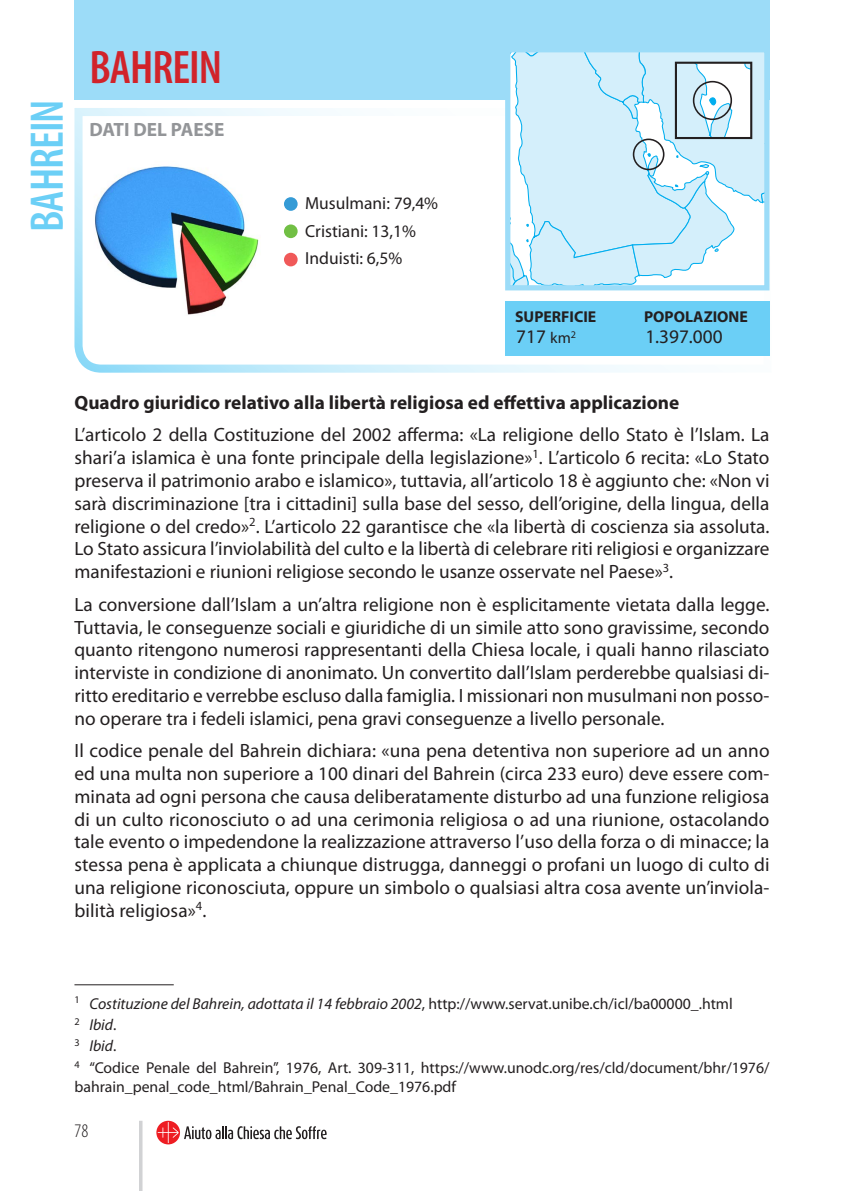
<style>
.page{position:relative;width:844px;height:1191px;background:#fff}
.page>*{position:absolute;margin:0;border:0;box-sizing:border-box;transform-origin:0 0}
.t1{font:600 condensed 47.25px "Myriad Pro";letter-spacing:-.02em;color:#d1232a}
.t2{font:600 condensed 47.25px "Myriad Pro";letter-spacing:-.02em;color:#6bcff6}
.t3{font:19.25px/22.8px "Myriad Pro";color:#231f20;text-align:justify}
.t4{font:700 19.25px "Myriad Pro";color:#231f20}
.t5{font:700 19.25px "Myriad Pro";color:#939598}
.t6{font:300 condensed 19.25px "Myriad Pro";color:#231f20}
.t7{font:17.5px/27.7px "Myriad Pro";color:#231f20}
.t8{font:15.75px/21.3px "Myriad Pro";color:#231f20}
.t9{font:700 15.75px "Myriad Pro";color:#231f20}
.s1{font-size:15.75px}
.s2{font-style:italic}
</style>
<div class="page">
<hr style="left:139px;top:1120px;width:3px;height:71px;background:#d1d2d4">
<svg style="left:156px;top:1120px;width:24px;height:24px"></svg>
<svg style="left:158px;top:1122px;width:168px;height:21px"></svg>
<div style="left:74px;top:0;width:695px;height:99px;background:#9cdcf8"></div>
<svg style="left:74px;top:106px;width:696px;height:267px"></svg>
<img style="left:89px;top:156px;width:171px;height:179px">
<div style="left:505px;top:301px;width:264px;height:55px;background:#6bcff6"></div>
<svg style="left:511px;top:53px;width:252px;height:231px"></svg>
<div style="left:692px;top:81px;width:39px;height:39px;border:2px solid #231f20;border-radius:50%"></div>
<div style="left:674px;top:62px;width:78px;height:77px;border:2px solid #231f20"></div>
<div style="left:505px;top:47px;width:264px;height:243px;border:5px solid #9cdcf8"></div>
<hr style="left:74px;top:984px;width:100px;height:1px;background:#231f20">
<h1 class="t2" style="left:21px;top:232px;width:134px;rotate:-90deg">BAHREIN</h1>
<h1 class="t1" style="left:89px;top:41px;width:134px">BAHREIN</h1>
<p class="t5" style="left:89px;top:119px;width:137px">DATI DEL PAESE</p>
<p class="t7" style="left:305px;top:190px;width:134px">Musulmani: 79,4%<br>Cristiani: 13,1%<br>Induisti: 6,5%</p>
<p class="t9" style="left:515px;top:308px;width:83px">SUPERFICIE</p>
<p class="t9" style="left:644px;top:308px;width:105px">POPOLAZIONE</p>
<p class="t3" style="left:516px;top:326px;width:61px">717 <span class="s1">km</span><sup>2</sup></p>
<p class="t3" style="left:645px;top:326px;width:79px">1.397.000</p>
<p class="t4" style="left:74px;top:391px;width:606px">Quadro giuridico relativo alla libertà religiosa ed effettiva applicazione</p>
<p class="t3" style="left:74px;top:424px;width:696px">L’articolo 2 della Costituzione del 2002 afferma: «La religione dello Stato è l’Islam. La shari’a islamica è una fonte principale della legislazione»<sup>1</sup>. L’articolo 6 recita: «Lo Stato preserva il patrimonio arabo e islamico», tuttavia, all’articolo 18 è aggiunto che: «Non vi sarà discriminazione [tra i cittadini] sulla base del sesso, dell’origine, della lingua, della religione o del credo»<sup>2</sup>. L’articolo 22 garantisce che «la libertà di coscienza sia assoluta.<br>Lo Stato assicura l’inviolabilità del culto e la libertà di celebrare riti religiosi e organizzare manifestazioni e riunioni religiose secondo le usanze osservate nel Paese»<sup>3</sup>.</p>
<p class="t3" style="left:74px;top:593px;width:696px">La conversione dall’Islam a un’altra religione non è esplicitamente vietata dalla legge.<br>Tuttavia, le conseguenze sociali e giuridiche di un simile atto sono gravissime, secondo quanto ritengono numerosi rappresentanti della Chiesa locale, i quali hanno rilasciato interviste in condizione di anonimato. Un convertito dall’Islam perderebbe qualsiasi di&shy;ritto ereditario e verrebbe escluso dalla famiglia. I missionari non musulmani non posso&shy;no operare tra i fedeli islamici, pena gravi conseguenze a livello personale.</p>
<p class="t3" style="left:74px;top:739px;width:696px">Il codice penale del Bahrein dichiara: «una pena detentiva non superiore ad un anno ed una multa non superiore a 100 dinari del Bahrein (circa 233 euro) deve essere com&shy;minata ad ogni persona che causa deliberatamente disturbo ad una funzione religiosa di un culto riconosciuto o ad una cerimonia religiosa o ad una riunione, ostacolando tale evento o impedendone la realizzazione attraverso l’uso della forza o di minacce; la stessa pena è applicata a chiunque distrugga, danneggi o profani un luogo di culto di una religione riconosciuta, oppure un simbolo o qualsiasi altra cosa avente un’inviola&shy;bilità religiosa»<sup>4</sup>.</p>
<p class="t8" style="left:74px;top:993px;width:696px"><sup>1</sup> <span class="s2">Costituzione del Bahrein, adottata il 14 febbraio 2002</span>, http://www.servat.unibe.ch/icl/ba00000_.html<br><sup>2</sup> <span class="s2">Ibid</span>.<br><sup>3</sup> <span class="s2">Ibid</span>.<br><sup>4</sup> “Codice Penale del Bahrein”, 1976, Art. 309-311, https://www.unodc.org/res/cld/document/bhr/1976/</p>
<p class="t8" style="left:74px;top:1076px;width:383px">bahrain_penal_code_html/Bahrain_Penal_Code_1976.pdf</p>
<p class="t6" style="left:74px;top:1120px;width:15px">78</p>
</div>
